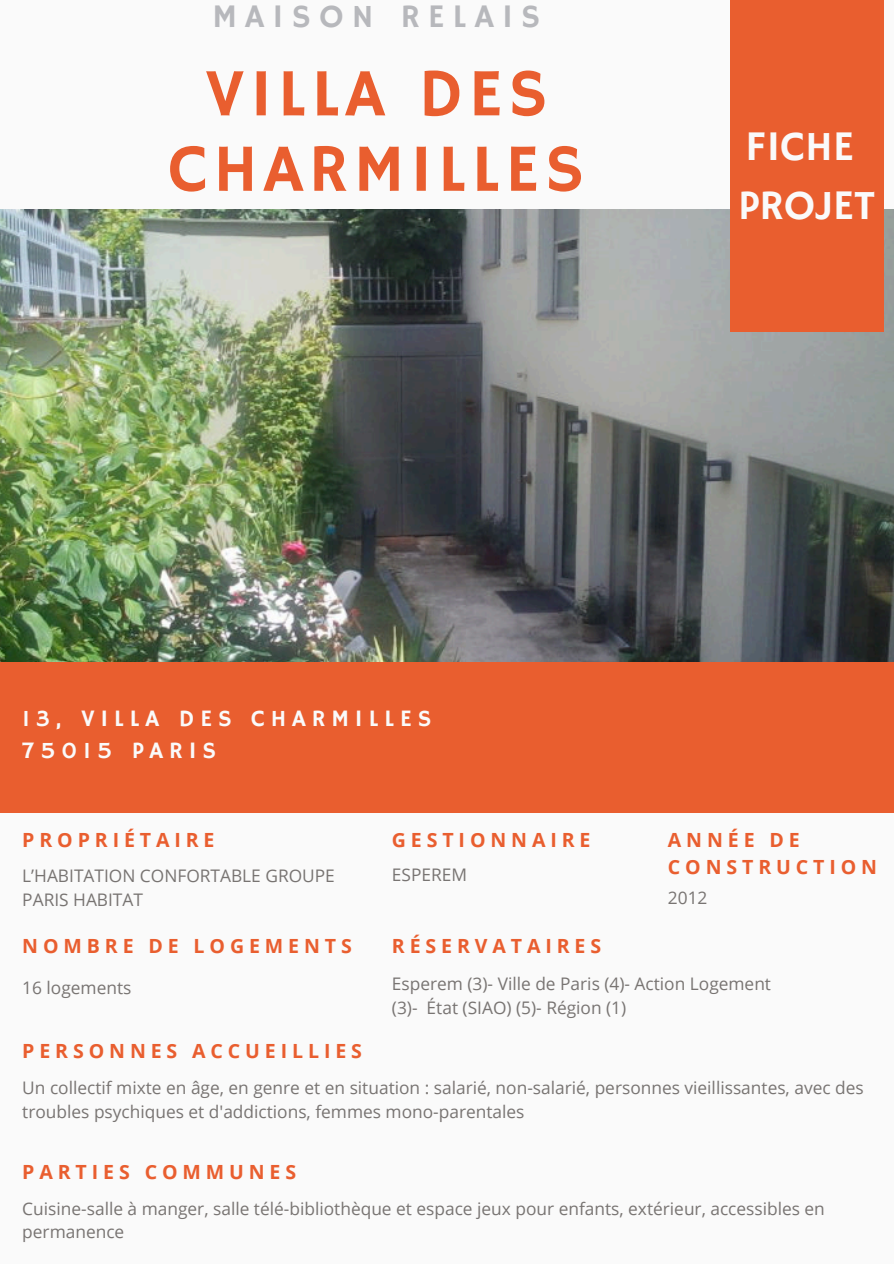
<style>
.page{position:relative;width:894px;height:1264px;background:#fff}
.page>*{position:absolute;margin:0;border:0;box-sizing:border-box;transform-origin:0 0}
.t1{font:67.65px/75.3px "Hammersmith One";letter-spacing:.08em;color:#e95e2f;text-align:center}
.t2{font:42px/58.5px "Hammersmith One";color:#fafafa}
.t3{font:32.85px "Hammersmith One";letter-spacing:.25em;color:#b7b8bc}
.t4{font:23.4px/32.7px "Hammersmith One";letter-spacing:.25em;color:#fafafa}
.t5{font:700 19.5px/27px "Open Sans";letter-spacing:.25em;color:#e95e2f}
.t6{font:17.25px/23.7px "Open Sans";color:#787472}
</style>
<div class="page">
<div style="left:0;top:0;width:893px;height:1263px;background:#fafafa"></div>
<img style="left:0;top:210px;width:893px;height:452px">
<div style="left:0;top:662px;width:893px;height:150px;background:#e95e2f"></div>
<div style="left:730px;top:0;width:153px;height:332px;background:#e95e2f"></div>
<h1 class="t3" style="left:212px;top:-2px;width:329px">MAISON RELAIS</h1>
<h3 class="t1" style="left:168px;top:59px;width:417px">VILLA DES<br>CHARMILLES</h3>
<p class="t2" style="left:738px;top:119px;width:138px">FICHE<br>PROJET</p>
<h5 class="t4" style="left:22px;top:703px;width:410px">13, VILLA DES CHARMILLES<br>75015 PARIS</h5>
<p class="t5" style="left:22px;top:826px;width:194px">PROPRIÉTAIRE</p>
<h2 class="t6" style="left:22px;top:863px;width:314px">L’HABITATION CONFORTABLE GROUPE<br>PARIS HABITAT</h2>
<p class="t5" style="left:392px;top:826px;width:200px">GESTIONNAIRE</p>
<h4 class="t6" style="left:392px;top:862px;width:77px">ESPEREM</h4>
<h6 class="t5" style="left:667px;top:826px;width:210px">ANNÉE DE<br>CONSTRUCTION</h6>
<h5 class="t6" style="left:667px;top:885px;width:41px">2012</h5>
<h5 class="t5" style="left:22px;top:932px;width:331px">NOMBRE DE LOGEMENTS</h5>
<h6 class="t5" style="left:392px;top:932px;width:211px">RÉSERVATAIRES</h6>
<h5 class="t6" style="left:392px;top:971px;width:380px">Esperem (3)- Ville de Paris (4)- Action Logement (3)- État (SIAO) (5)- Région (1)</h5>
<h6 class="t6" style="left:22px;top:975px;width:111px">16 logements</h6>
<h5 class="t5" style="left:22px;top:1037px;width:341px">PERSONNES ACCUEILLIES</h5>
<p class="t6" style="left:22px;top:1075px;width:842px">Un collectif mixte en âge, en genre et en situation : salarié, non-salarié, personnes vieillissantes, avec des troubles psychiques et d'addictions, femmes mono-parentales</p>
<h5 class="t5" style="left:22px;top:1157px;width:275px">PARTIES COMMUNES</h5>
<p class="t6" style="left:22px;top:1195px;width:803px">Cuisine-salle à manger, salle télé-bibliothèque et espace jeux pour enfants, extérieur, accessibles en permanence</p>
</div>
